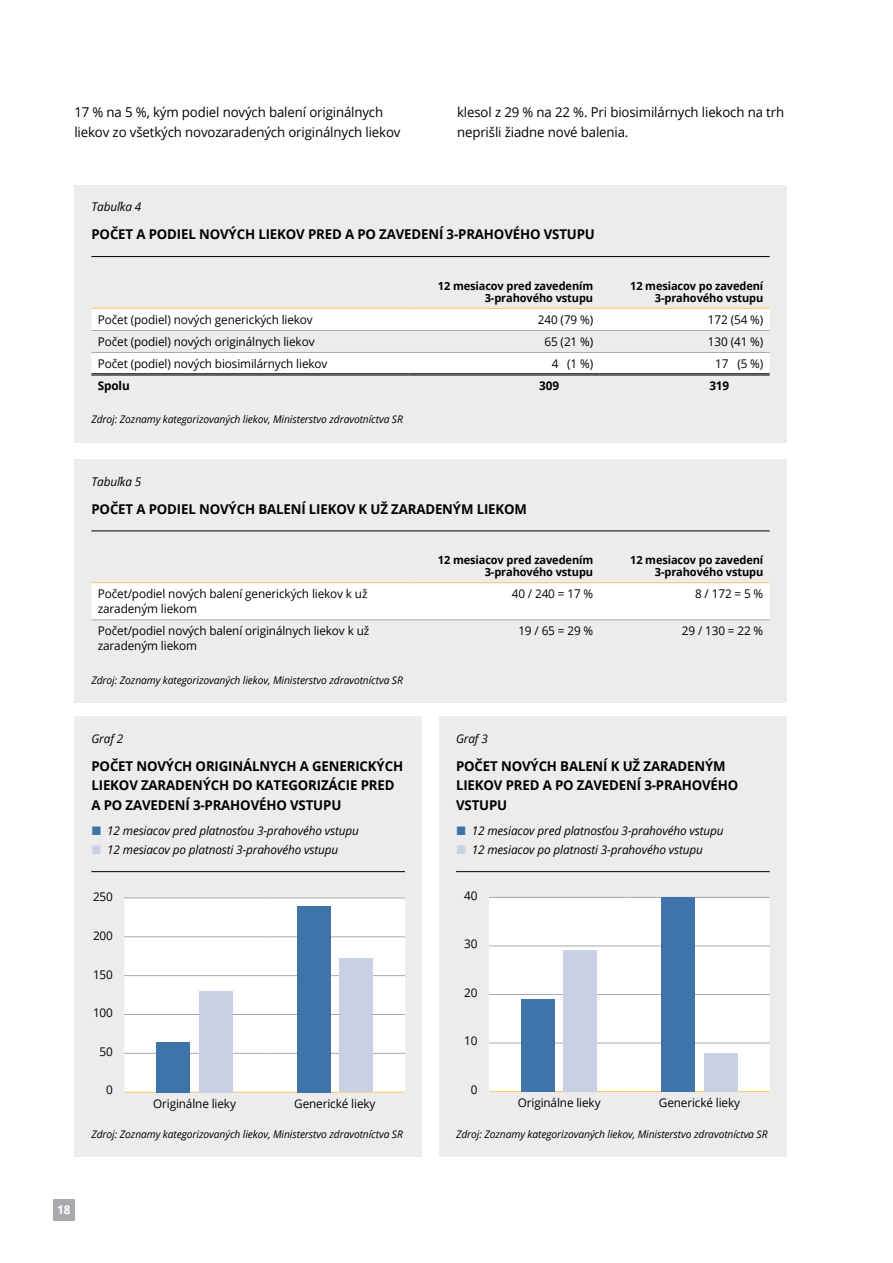
<style>
.page{position:relative;width:893px;height:1263px;background:#fff}
.page>*{position:absolute;margin:0;border:0;box-sizing:border-box;transform-origin:0 0}
.t1{font:700 13.5px/19.5px "Open Sans";letter-spacing:-.01em;color:#000}
.t2{font:13.5px/20.2px "Open Sans";letter-spacing:-.01em;color:#000}
.t3{font:12px/15px "Open Sans";letter-spacing:-.01em;color:#000}
.t4{font:italic 12px "Open Sans";letter-spacing:-.01em;color:#000}
.t5{font:700 12px "Open Sans";letter-spacing:-.01em;color:#000}
.t6{font:700 12px "Open Sans";color:#fff}
.t7{font:700 11.25px/12px "Open Sans";letter-spacing:-.01em;color:#000;text-align:right}
.t8{font:italic 10.5px "Open Sans";letter-spacing:-.01em;color:#000}
.s1{font-family:"Segoe UI Black";font-style:normal;color:#3f74aa}
.s2{font-family:"Segoe UI Black";font-style:normal;color:#c8d0e3}
</style>
<div class="page">
<div style="left:53px;top:1199px;width:21px;height:21px;background:#a7a9ac"></div>
<div style="left:74px;top:185px;width:713px;height:257px;background:#ececed"></div>
<hr style="left:91px;top:256px;width:679px;height:1px;background:#000">
<svg style="left:92px;top:309px;width:678px;height:64px"></svg>
<hr style="left:91px;top:374px;width:317px;height:1px;background:#fff">
<hr style="left:408px;top:374px;width:192px;height:1px;background:#fff">
<hr style="left:600px;top:374px;width:170px;height:1px;background:#fff">
<hr style="left:91px;top:330px;width:317px;height:1px;background:#a7a9ac">
<hr style="left:408px;top:330px;width:192px;height:1px;background:#a7a9ac">
<hr style="left:600px;top:330px;width:170px;height:1px;background:#a7a9ac">
<hr style="left:91px;top:352px;width:317px;height:1px;background:#a7a9ac">
<hr style="left:408px;top:352px;width:192px;height:1px;background:#a7a9ac">
<hr style="left:600px;top:352px;width:170px;height:1px;background:#a7a9ac">
<hr style="left:91px;top:308px;width:317px;height:1px;background:#fec668">
<hr style="left:408px;top:308px;width:192px;height:1px;background:#fec668">
<hr style="left:600px;top:308px;width:170px;height:1px;background:#fec668">
<hr style="left:91px;top:373px;width:317px;height:1px;background:#000">
<hr style="left:91px;top:375px;width:317px;height:1px;background:#000">
<hr style="left:408px;top:373px;width:192px;height:1px;background:#000">
<hr style="left:408px;top:375px;width:192px;height:1px;background:#000">
<hr style="left:600px;top:373px;width:170px;height:1px;background:#000">
<hr style="left:600px;top:375px;width:170px;height:1px;background:#000">
<div style="left:74px;top:716px;width:348px;height:441px;background:#ececed"></div>
<hr style="left:91px;top:871px;width:314px;height:1px;background:#000">
<div style="left:124px;top:899px;width:281px;height:193px;background:#fff"></div>
<hr style="left:124px;top:898px;width:141px;height:1px;background:#a7a9ac">
<hr style="left:265px;top:898px;width:140px;height:1px;background:#a7a9ac">
<hr style="left:124px;top:936px;width:141px;height:1px;background:#a7a9ac">
<hr style="left:265px;top:936px;width:140px;height:1px;background:#a7a9ac">
<hr style="left:124px;top:975px;width:141px;height:1px;background:#a7a9ac">
<hr style="left:265px;top:975px;width:140px;height:1px;background:#a7a9ac">
<hr style="left:124px;top:1014px;width:141px;height:1px;background:#a7a9ac">
<hr style="left:265px;top:1014px;width:140px;height:1px;background:#a7a9ac">
<hr style="left:124px;top:1053px;width:141px;height:1px;background:#a7a9ac">
<hr style="left:265px;top:1053px;width:140px;height:1px;background:#a7a9ac">
<hr style="left:124px;top:1092px;width:141px;height:1px;background:#fec668">
<hr style="left:265px;top:1092px;width:140px;height:1px;background:#fec668">
<div style="left:199px;top:991px;width:33px;height:101px;background:#c8d0e3"></div>
<div style="left:339px;top:958px;width:34px;height:134px;background:#c8d0e3"></div>
<div style="left:157px;top:1042px;width:33px;height:50px;background:#3f74aa"></div>
<div style="left:297px;top:906px;width:34px;height:186px;background:#3f74aa"></div>
<div style="left:439px;top:716px;width:348px;height:441px;background:#ececed"></div>
<hr style="left:456px;top:871px;width:314px;height:1px;background:#000">
<div style="left:489px;top:898px;width:281px;height:193px;background:#fff"></div>
<hr style="left:489px;top:897px;width:140px;height:1px;background:#a7a9ac">
<hr style="left:629px;top:897px;width:141px;height:1px;background:#a7a9ac">
<hr style="left:489px;top:946px;width:140px;height:1px;background:#a7a9ac">
<hr style="left:629px;top:946px;width:141px;height:1px;background:#a7a9ac">
<hr style="left:489px;top:994px;width:140px;height:1px;background:#a7a9ac">
<hr style="left:629px;top:994px;width:141px;height:1px;background:#a7a9ac">
<hr style="left:489px;top:1043px;width:140px;height:1px;background:#a7a9ac">
<hr style="left:629px;top:1043px;width:141px;height:1px;background:#a7a9ac">
<hr style="left:489px;top:1091px;width:140px;height:1px;background:#fec668">
<hr style="left:629px;top:1091px;width:141px;height:1px;background:#fec668">
<div style="left:563px;top:951px;width:34px;height:141px;background:#c8d0e3"></div>
<div style="left:704px;top:1053px;width:33px;height:39px;background:#c8d0e3"></div>
<div style="left:521px;top:999px;width:34px;height:93px;background:#3f74aa"></div>
<div style="left:662px;top:897px;width:33px;height:195px;background:#3f74aa"></div>
<div style="left:74px;top:459px;width:713px;height:244px;background:#ececed"></div>
<hr style="left:91px;top:530px;width:679px;height:1px;background:#000">
<div style="left:91px;top:583px;width:679px;height:37px;background:#fff"></div>
<hr style="left:91px;top:620px;width:317px;height:1px;background:#a7a9ac">
<hr style="left:408px;top:620px;width:192px;height:1px;background:#a7a9ac">
<hr style="left:600px;top:620px;width:170px;height:1px;background:#a7a9ac">
<hr style="left:91px;top:582px;width:317px;height:1px;background:#fec668">
<hr style="left:408px;top:582px;width:192px;height:1px;background:#fec668">
<hr style="left:600px;top:582px;width:170px;height:1px;background:#fec668">
<p class="t2" style="left:74px;top:101px;width:328px">17 % na 5 %, kým podiel nových balení originálnych liekov zo všetkých novozaradených originálnych liekov</p>
<p class="t2" style="left:457px;top:101px;width:329px">klesol z 29 % na 22 %. Pri biosimilárnych liekoch na trh neprišli žiadne nové balenia.</p>
<p class="t4" style="left:91px;top:199px;width:52px">Tabuľka 4</p>
<p class="t1" style="left:91px;top:224px;width:119px">POČET A PODIEL NOV</p>
<p class="t1" style="left:229px;top:224px;width:46px">ÝCH LIEKOV</p>
<p class="t1" style="left:308px;top:224px;width:288px">PRED A PO ZAVEDEN Í 3-PRAHOVÉHO VSTUPU</p>
<p class="t7" style="left:438px;top:280px;width:157px">12 MESIACOV PRED ZAVEDENÍM<br>3-PRAHOVÉHO VSTUPU</p>
<p class="t7" style="left:630px;top:280px;width:135px">12 MESIACOV PO ZAVEDENÍ<br>3-PRAHOVÉHO VSTUPU</p>
<p class="t3" style="left:98px;top:312px;width:217px">Počet (podiel) nových generických liekov</p>
<p class="t3" style="left:538px;top:312px;width:57px">240 (79 %)</p>
<p class="t3" style="left:708px;top:312px;width:57px">172 (54 %)</p>
<p class="t3" style="left:98px;top:334px;width:218px">Počet (podiel) nových originálnych liekov</p>
<p class="t3" style="left:544px;top:334px;width:50px">65 (21 %)</p>
<p class="t3" style="left:708px;top:334px;width:57px">130 (41 %)</p>
<p class="t3" style="left:98px;top:356px;width:231px">Počet (podiel) nových biosimilárnych liekov</p>
<p class="t3" style="left:552px;top:356px;width:43px">4 (1 %)</p>
<p class="t3" style="left:715px;top:356px;width:49px">17 (5 %)</p>
<p class="t5" style="left:98px;top:377px;width:34px">SPOLU</p>
<p class="t5" style="left:539px;top:377px;width:21px">309</p>
<p class="t5" style="left:709px;top:377px;width:21px">319</p>
<p class="t8" style="left:91px;top:412px;width:313px">Zdroj: Zoznamy kategorizovaných liekov, Ministerstvo zdravotníctva SR</p>
<p class="t4" style="left:91px;top:473px;width:52px">Tabuľka 5</p>
<p class="t1" style="left:91px;top:498px;width:119px">POČET A PODIEL NOV</p>
<p class="t1" style="left:229px;top:498px;width:97px">ÝCH BALEN Í LIEKOV</p>
<p class="t1" style="left:359px;top:498px;width:134px">K UŽ ZARADENÝM LIEKO</p>
<p class="t1" style="left:515px;top:498px;width:14px">M</p>
<p class="t7" style="left:438px;top:554px;width:157px">12 MESIACOV PRED ZAVEDENÍM<br>3-PRAHOVÉHO VSTUPU</p>
<p class="t7" style="left:630px;top:554px;width:135px">12 MESIACOV PO ZAVEDENÍ<br>3-PRAHOVÉHO VSTUPU</p>
<p class="t3" style="left:98px;top:586px;width:271px">Počet/podiel nových balení generických liekov k už zaradeným liekom</p>
<p class="t3" style="left:512px;top:586px;width:83px">40 / 240 = 17 %</p>
<p class="t3" style="left:695px;top:586px;width:70px">8 / 172 = 5 %</p>
<p class="t3" style="left:98px;top:623px;width:273px">Počet/podiel nových balení originálnych liekov k už zaradeným liekom</p>
<p class="t3" style="left:518px;top:623px;width:76px">19 / 65 = 29 %</p>
<p class="t3" style="left:682px;top:623px;width:83px">29 / 130 = 22 %</p>
<p class="t8" style="left:91px;top:673px;width:313px">Zdroj: Zoznamy kategorizovaných liekov, Ministerstvo zdravotníctva SR</p>
<p class="t4" style="left:91px;top:730px;width:33px">Graf 2</p>
<p class="t1" style="left:91px;top:756px;width:56px">POČET NOV</p>
<p class="t1" style="left:166px;top:756px;width:165px">ÝCH ORIGINÁLNYCH A GENE</p>
<p class="t1" style="left:347px;top:756px;width:58px">RI CKÝCH</p>
<p class="t1" style="left:91px;top:775px;width:16px">LIEKOV</p>
<p class="t1" style="left:91px;top:775px;width:305px;text-indent:50px">ZARADENÝCH DO KATEGO RIZÁCIE PRED<br>A PO ZAVEDEN Í 3-PRAHOVÉHO VSTUPU</p>
<p class="t4" style="left:91px;top:822px;width:269px"><span class="s1">■</span> 12 mesiacov pred platnosťou 3-prahového vstupu</p>
<p class="t4" style="left:91px;top:842px;width:248px"><span class="s2">■</span> 12 mesiacov po platnosti 3-prahového vstupu</p>
<p class="t3" style="left:93px;top:889px;width:21px">250</p>
<p class="t3" style="left:93px;top:928px;width:21px">200</p>
<p class="t3" style="left:93px;top:966px;width:21px">150</p>
<p class="t3" style="left:93px;top:1005px;width:21px">100</p>
<p class="t3" style="left:100px;top:1044px;width:15px">50</p>
<p class="t3" style="left:106px;top:1082px;width:8px">0</p>
<p class="t8" style="left:91px;top:1127px;width:313px">Zdroj: Zoznamy kategorizovaných liekov, Ministerstvo zdravotníctva SR</p>
<p class="t3" style="left:153px;top:1095px;width:84px">Originálne lieky</p>
<p class="t3" style="left:294px;top:1095px;width:83px">Generické lieky</p>
<p class="t6" style="left:57px;top:1201px;width:15px">18</p>
<p class="t4" style="left:456px;top:730px;width:33px">Graf 3</p>
<p class="t1" style="left:456px;top:756px;width:56px">POČET NOV</p>
<p class="t1" style="left:530px;top:756px;width:197px">ÝCH BALEN Í K UŽ ZARADENÝM</p>
<p class="t1" style="left:456px;top:775px;width:16px">LIEKOV</p>
<p class="t1" style="left:456px;top:775px;width:281px;text-indent:50px">PRED A PO ZAVEDEN Í 3-PRAHOVÉHO<br>VSTUPU</p>
<p class="t4" style="left:456px;top:822px;width:269px"><span class="s1">■</span> 12 mesiacov pred platnosťou 3-prahového vstupu</p>
<p class="t4" style="left:456px;top:842px;width:248px"><span class="s2">■</span> 12 mesiacov po platnosti 3-prahového vstupu</p>
<p class="t3" style="left:464px;top:887px;width:15px">40</p>
<p class="t3" style="left:464px;top:936px;width:15px">30</p>
<p class="t3" style="left:464px;top:985px;width:15px">20</p>
<p class="t3" style="left:464px;top:1033px;width:15px">10</p>
<p class="t3" style="left:471px;top:1082px;width:8px">0</p>
<p class="t3" style="left:518px;top:1095px;width:84px">Originálne lieky</p>
<p class="t3" style="left:659px;top:1095px;width:83px">Generické lieky</p>
<p class="t8" style="left:456px;top:1127px;width:313px">Zdroj: Zoznamy kategorizovaných liekov, Ministerstvo zdravotníctva SR</p>
</div>
